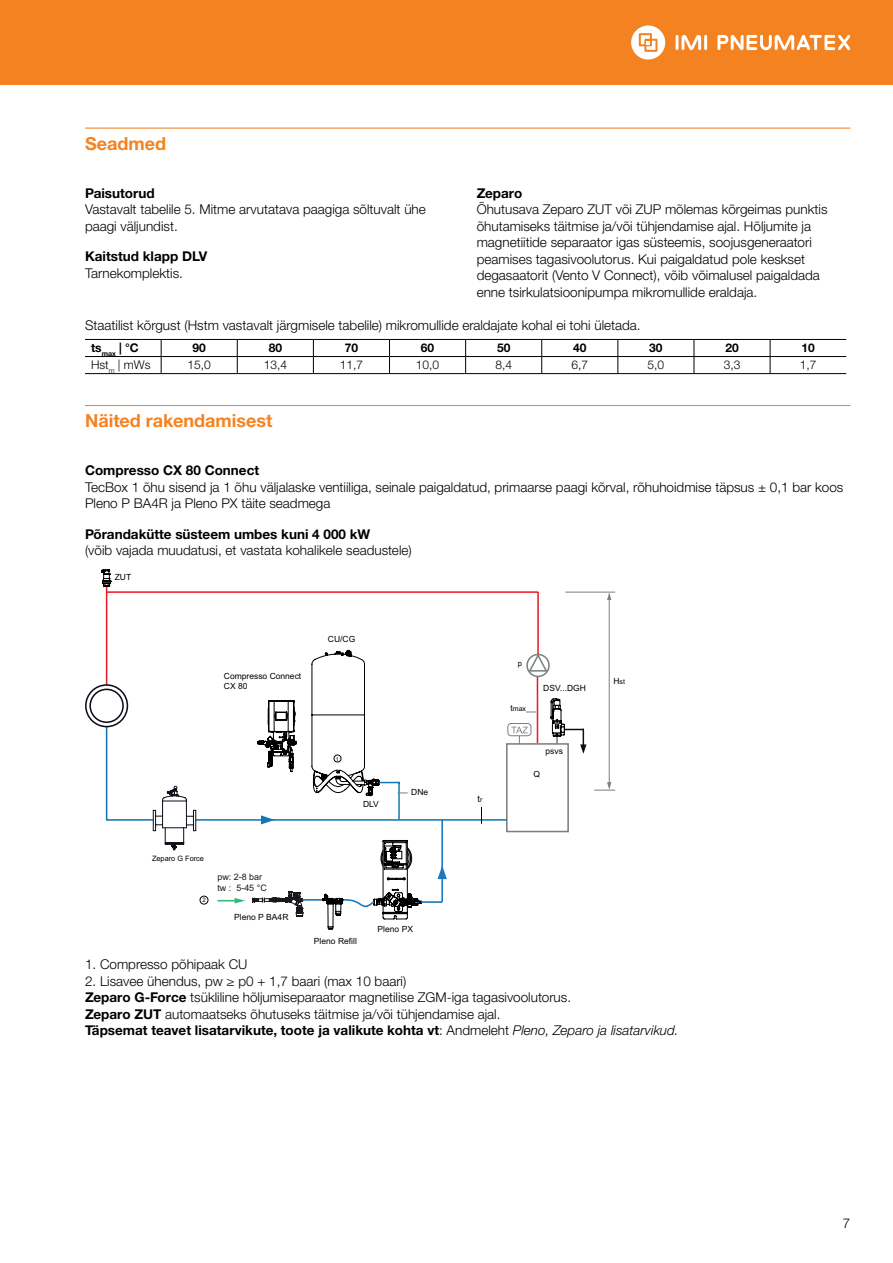
<style>
.page{position:relative;width:893px;height:1263px;background:#fff}
.page>*{position:absolute;margin:0;border:0;box-sizing:border-box;transform-origin:0 0}
.t1{font:700 18px "Helvetica Neue LTW1 G";color:#f58220}
.t2{font:300 13.5px/16.5px "Helvetica Neue LTW1 G";color:#000}
.t3{font:700 13.5px "Helvetica Neue LTW1 G";color:#000}
.t4{font:300 12px "Helvetica Neue LTW1 G";color:#000}
.t5{font:700 12px "Helvetica Neue LTW1 G";color:#000}
.t6{font:9.3px "Arial";color:#000}
.t7{font:9px/10.8px "Arial";color:#18171c}
.t8{font:8.55px/10.2px "Arial";color:#000}
.t9{font:7.8px "Arial";color:#000}
.t10{font:7.35px "Arial";color:#000}
.t11{font:6.9px "Arial";color:#000}
.t12{font:6.15px "Arial";color:#000}
.t13{font:5.4px "Arial";color:#000}
.s1{font-size:6.9px}
.s2{font-size:8.55px}
.s3{font-weight:700}
.s4{font-style:italic}
</style>
<div class="page">
<div style="left:0;top:0;width:893px;height:85px;background:#f58220"></div>
<hr style="left:704px;top:35px;width:3px;height:15px;background:#fff">
<svg style="left:676px;top:35px;width:25px;height:15px"></svg>
<svg style="left:631px;top:25px;width:34px;height:35px"></svg>
<svg style="left:717px;top:35px;width:133px;height:15px"></svg>
<hr style="left:85px;top:128px;width:765px;height:1px;background:#f58220">
<hr style="left:85px;top:405px;width:765px;height:1px;background:#f58220">
<hr style="left:85px;top:356px;width:76px;height:1px;background:#000">
<hr style="left:161px;top:356px;width:76px;height:1px;background:#000">
<svg style="left:161px;top:340px;width:1px;height:33px"></svg>
<hr style="left:237px;top:356px;width:76px;height:1px;background:#000">
<svg style="left:237px;top:340px;width:1px;height:33px"></svg>
<hr style="left:313px;top:356px;width:76px;height:1px;background:#000">
<svg style="left:313px;top:340px;width:1px;height:33px"></svg>
<hr style="left:389px;top:356px;width:77px;height:1px;background:#000">
<svg style="left:389px;top:340px;width:1px;height:33px"></svg>
<hr style="left:466px;top:356px;width:76px;height:1px;background:#000">
<svg style="left:465px;top:340px;width:1px;height:33px"></svg>
<hr style="left:542px;top:356px;width:76px;height:1px;background:#000">
<svg style="left:541px;top:340px;width:1px;height:33px"></svg>
<hr style="left:618px;top:356px;width:76px;height:1px;background:#000">
<svg style="left:618px;top:340px;width:1px;height:33px"></svg>
<hr style="left:694px;top:356px;width:76px;height:1px;background:#000">
<svg style="left:694px;top:340px;width:1px;height:33px"></svg>
<hr style="left:770px;top:356px;width:76px;height:1px;background:#000">
<svg style="left:770px;top:340px;width:1px;height:33px"></svg>
<hr style="left:85px;top:339px;width:76px;height:1px;background:#000">
<hr style="left:161px;top:339px;width:76px;height:1px;background:#000">
<hr style="left:237px;top:339px;width:76px;height:1px;background:#000">
<hr style="left:313px;top:339px;width:76px;height:1px;background:#000">
<hr style="left:389px;top:339px;width:77px;height:1px;background:#000">
<hr style="left:466px;top:339px;width:76px;height:1px;background:#000">
<hr style="left:542px;top:339px;width:76px;height:1px;background:#000">
<hr style="left:618px;top:339px;width:76px;height:1px;background:#000">
<hr style="left:694px;top:339px;width:76px;height:1px;background:#000">
<hr style="left:770px;top:339px;width:76px;height:1px;background:#000">
<hr style="left:85px;top:373px;width:76px;height:1px;background:#000">
<hr style="left:161px;top:373px;width:76px;height:1px;background:#000">
<hr style="left:237px;top:373px;width:76px;height:1px;background:#000">
<hr style="left:313px;top:373px;width:76px;height:1px;background:#000">
<hr style="left:389px;top:373px;width:77px;height:1px;background:#000">
<hr style="left:466px;top:373px;width:76px;height:1px;background:#000">
<hr style="left:542px;top:373px;width:76px;height:1px;background:#000">
<hr style="left:618px;top:373px;width:76px;height:1px;background:#000">
<hr style="left:694px;top:373px;width:76px;height:1px;background:#000">
<hr style="left:770px;top:373px;width:76px;height:1px;background:#000">
<div style="left:89px;top:689px;width:35px;height:34px;border:2px solid #0d0c17;border-radius:50%"></div>
<hr style="left:609px;top:596px;width:1px;height:188px;background:#7b8080">
<hr style="left:565px;top:592px;width:50px;height:1px;background:#7b8080">
<svg style="left:594px;top:782px;width:21px;height:9px"></svg>
<svg style="left:607px;top:592px;width:4px;height:8px"></svg>
<div style="left:85px;top:684px;width:43px;height:43px;border:2px solid #0d0c17;border-radius:50%"></div>
<svg style="left:101px;top:570px;width:485px;height:359px"></svg>
<h1 class="t1" style="left:85px;top:132px;width:82px">Seadmed</h1>
<p class="t3" style="left:85px;top:184px;width:71px">Paisutorud</p>
<p class="t2" style="left:85px;top:201px;width:342px">Vastavalt tabelile 5. Mitme arvutatava paagiga sõltuvalt ühe paagi väljundist.</p>
<p class="t3" style="left:85px;top:248px;width:124px">Kaitstud klapp DLV</p>
<p class="t2" style="left:85px;top:265px;width:99px">Tarnekomplektis.</p>
<p class="t3" style="left:477px;top:184px;width:47px">Zeparo</p>
<p class="t2" style="left:477px;top:201px;width:352px">Õhutusava Zeparo ZUT või ZUP mõlemas kõrgeimas punktis õhutamiseks täitmise ja/või tühjendamise ajal. Hõljumite ja magnetiitide separaator igas süsteemis, soojusgeneraatori peamises tagasivoolutorus. Kui paigaldatud pole keskset degasaatorit (Vento V Connect), võib võimalusel paigaldada enne tsirkulatsioonipumpa mikromullide eraldaja.</p>
<p class="t2" style="left:85px;top:317px;width:557px">Staatilist kõrgust (Hstm vastavalt järgmisele tabelile) mikromullide eraldajate kohal ei tohi ületada.</p>
<p class="t5" style="left:91px;top:341px;width:49px">ts<sub>max</sub> | °C</p>
<p class="t5" style="left:193px;top:341px;width:15px">90</p>
<p class="t5" style="left:269px;top:341px;width:15px">80</p>
<p class="t5" style="left:345px;top:341px;width:15px">70</p>
<p class="t5" style="left:421px;top:341px;width:15px">60</p>
<p class="t5" style="left:497px;top:341px;width:15px">50</p>
<p class="t5" style="left:573px;top:341px;width:15px">40</p>
<p class="t5" style="left:649px;top:341px;width:15px">30</p>
<p class="t5" style="left:725px;top:341px;width:15px">20</p>
<p class="t5" style="left:801px;top:341px;width:15px">10</p>
<p class="t4" style="left:91px;top:358px;width:61px">Hst<sub>m</sub> | mWs</p>
<p class="t4" style="left:188px;top:358px;width:25px">15,0</p>
<p class="t4" style="left:264px;top:358px;width:25px">13,4</p>
<p class="t4" style="left:340px;top:358px;width:25px">11,7</p>
<p class="t4" style="left:416px;top:358px;width:25px">10,0</p>
<p class="t4" style="left:495px;top:358px;width:18px">8,4</p>
<p class="t4" style="left:571px;top:358px;width:18px">6,7</p>
<p class="t4" style="left:648px;top:358px;width:18px">5,0</p>
<p class="t4" style="left:724px;top:358px;width:18px">3,3</p>
<p class="t4" style="left:800px;top:358px;width:18px">1,7</p>
<h1 class="t1" style="left:85px;top:410px;width:189px">Näited rakendamisest</h1>
<p class="t3" style="left:85px;top:462px;width:176px">Compresso CX 80 Connect</p>
<p class="t2" style="left:85px;top:478px;width:760px">TecBox 1 õhu sisend ja 1 õhu väljalaske ventiiliga, seinale paigaldatud, primaarse paagi kõrval, rõhuhoidmise täpsus ± 0,1 bar koos<br>Pleno P BA4R ja Pleno PX täite seadmega</p>
<p class="t3" style="left:85px;top:526px;width:287px">Põrandakütte süsteem umbes kuni 4 000 kW</p>
<p class="t2" style="left:85px;top:542px;width:328px">(võib vajada muudatusi, et vastata kohalikele seadustele)</p>
<p class="t8" style="left:115px;top:572px;width:18px">ZUT</p>
<p class="t8" style="left:224px;top:671px;width:79px">Compresso Connect<br>CX 80</p>
<p class="t8" style="left:328px;top:634px;width:29px">CU/CG</p>
<p class="t10" style="left:152px;top:854px;width:54px">Zeparo G Force</p>
<p class="t12" style="left:202px;top:896px;width:5px">2</p>
<p class="t7" style="left:217px;top:871px;width:51px">pw: 2-8 bar tw : 5-45 °C</p>
<p class="t8" style="left:234px;top:912px;width:56px">Pleno P BA4R</p>
<p class="t13" style="left:336px;top:755px;width:4px">1</p>
<p class="t8" style="left:363px;top:799px;width:17px">DLV</p>
<p class="t8" style="left:411px;top:787px;width:18px">DNe</p>
<p class="t8" style="left:378px;top:923px;width:37px">Pleno PX</p>
<p class="t8" style="left:314px;top:935px;width:44px">Pleno Refill</p>
<p class="t6" style="left:478px;top:793px;width:6px">t<span class="s1">r</span></p>
<p class="t9" style="left:518px;top:658px;width:6px">p</p>
<p class="t11" style="left:511px;top:703px;width:17px"><span class="s2">t</span>max</p>
<p class="t8" style="left:543px;top:682px;width:44px">DSV...DGH</p>
<p class="t8" style="left:545px;top:746px;width:19px">psvs</p>
<p class="t8" style="left:533px;top:768px;width:8px">Q</p>
<p class="t11" style="left:613px;top:677px;width:13px"><span class="s2">H</span>st</p>
<p class="t2" style="left:85px;top:956px;width:164px">1. Compresso põhipaak CU</p>
<p class="t2" style="left:85px;top:973px;width:595px">2. Lisavee ühendus, pw ≥ p0 + 1,7 baari (max 10 baari)<br><span class="s3">Zeparo G-Force</span> tsükliline hõljumiseparaator magnetilise ZGM-iga tagasivoolutorus.<br><span class="s3">Zeparo ZUT</span> automaatseks õhutuseks täitmise ja/või tühjendamise ajal.<br><span class="s3">Täpsemat teavet lisatarvikute, toote ja valikute kohta vt</span>: Andmeleht <span class="s4">Pleno, Zeparo ja lisatarvikud.</span></p>
<p class="t2" style="left:843px;top:1215px;width:9px">7</p>
</div>
